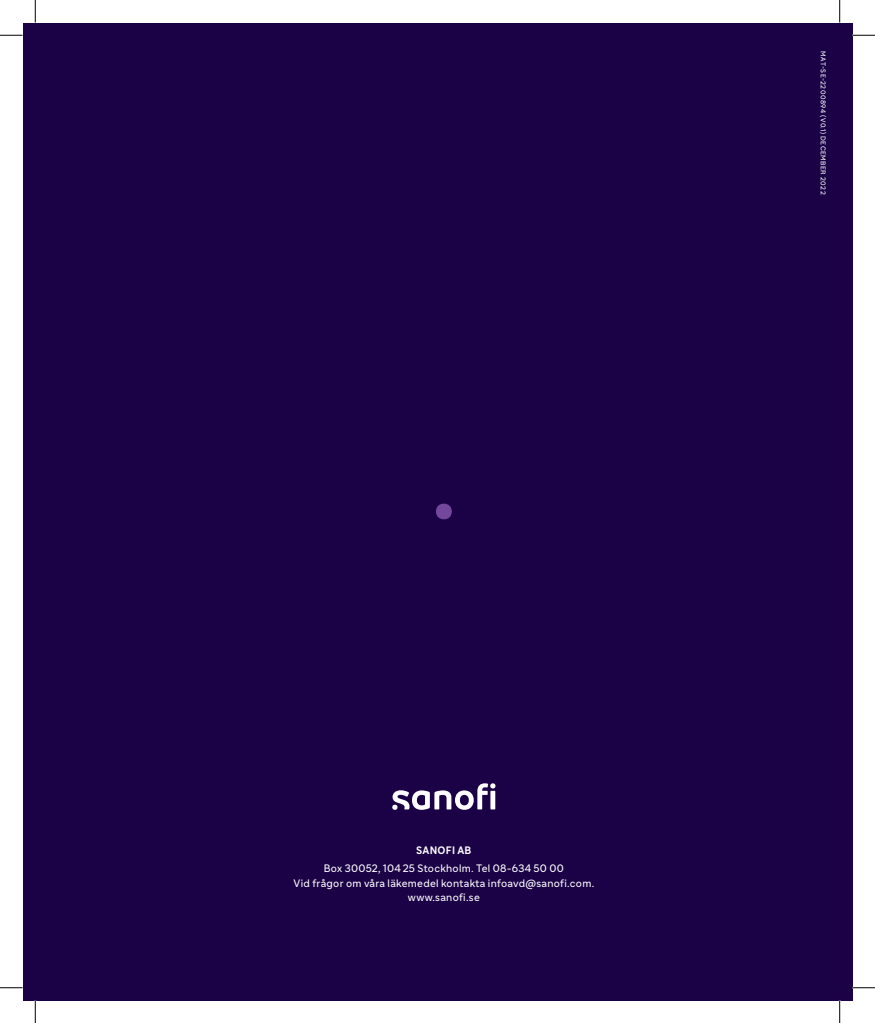
<style>
.page{position:relative;width:875px;height:1023px;background:#fff}
.page>*{position:absolute;margin:0;border:0;box-sizing:border-box;transform-origin:0 0}
.t1{font:10.5px/14.4px "Sanofi Sans";letter-spacing:.03em;color:#fff;text-align:center}
.t2{font:700 10.5px "Sanofi Sans";letter-spacing:.02em;color:#fff}
.t3{font:6.75px "Sanofi Sans";letter-spacing:.075em;color:#fff}
</style>
<div class="page">
<div style="left:22px;top:23px;width:830px;height:977px;background:#1b0247"></div>
<svg style="left:392px;top:783px;width:103px;height:27px"></svg>
<div style="left:436px;top:504px;width:15px;height:15px;background:#73479c;border-radius:50%"></div>
<svg style="left:0;top:35px;width:22px;height:1px"></svg>
<svg style="left:852px;top:35px;width:22px;height:1px"></svg>
<svg style="left:0;top:987px;width:22px;height:1px"></svg>
<svg style="left:852px;top:987px;width:22px;height:1px"></svg>
<svg style="left:35px;top:0;width:1px;height:23px"></svg>
<svg style="left:35px;top:1000px;width:1px;height:23px"></svg>
<svg style="left:839px;top:0;width:1px;height:23px"></svg>
<svg style="left:839px;top:1000px;width:1px;height:23px"></svg>
<p class="t3" style="left:827px;top:51px;width:144px;rotate:90deg">MAT-SE-2200894 (V0.1) DECEMBER 2022</p>
<p class="t2" style="left:416px;top:844px;width:57px">SANOFI AB</p>
<p class="t1" style="left:293px;top:861px;width:302px">Box 30052, 104 25 Stockholm. Tel 08-634 50 00<br>Vid frågor om våra läkemedel kontakta infoavd@sanofi.com. www.sanofi.se</p>
</div>
